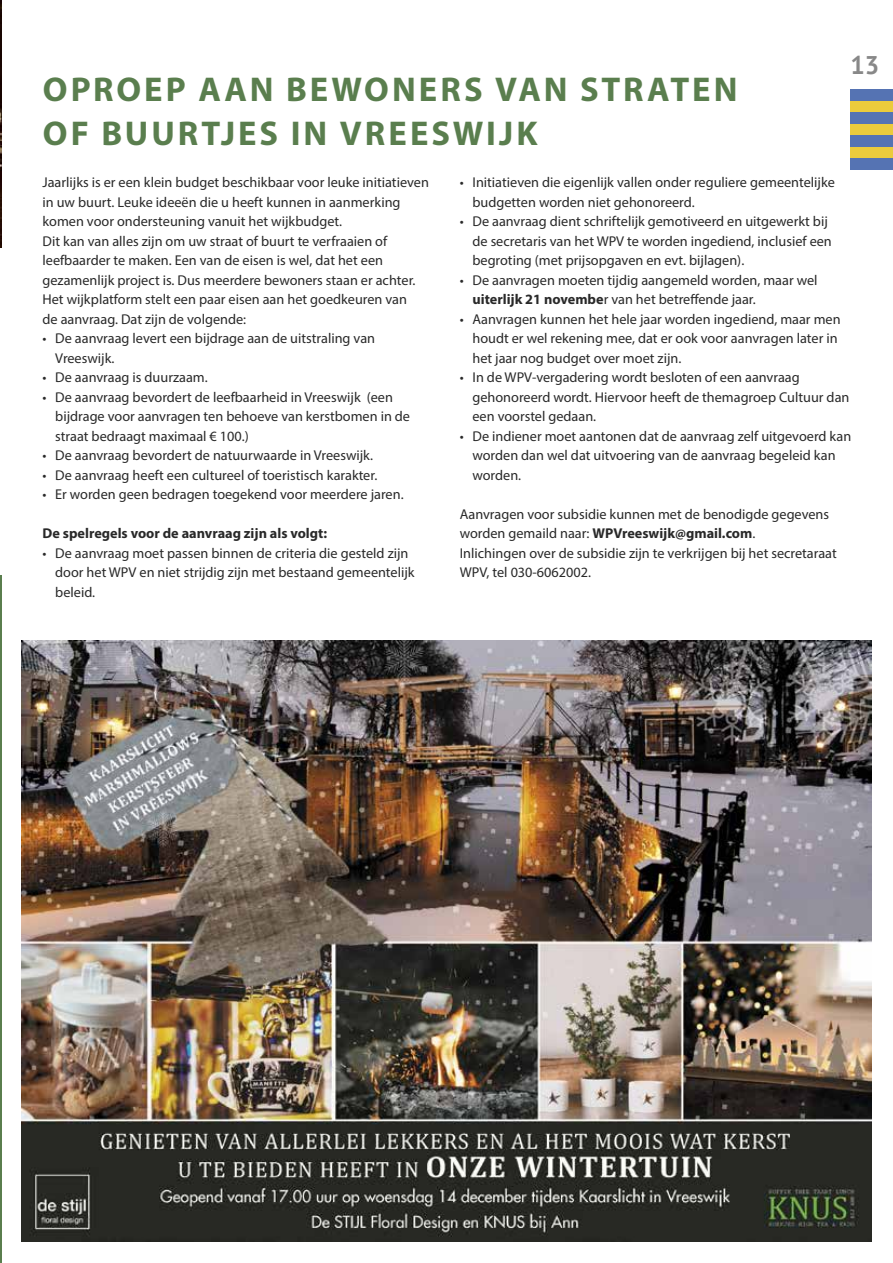
<style>
.page{position:relative;width:893px;height:1263px;background:#fff}
.page>*{position:absolute;margin:0;border:0;box-sizing:border-box;transform-origin:0 0}
.t1{font:700 34.5px/43.5px "Myriad Pro";letter-spacing:.085em;color:#5a7e4e}
.t2{font:700 25.5px "PT Sans";color:#888}
.t3{font:14.25px/19.5px "Myriad Pro";color:#292929}
.t4{font:700 14.25px "Myriad Pro";color:#292929}
.s1{font-weight:700}
</style>
<div class="page">
<div style="left:850px;top:101px;width:43px;height:11px;background:#ebcb3c"></div>
<div style="left:850px;top:112px;width:43px;height:12px;background:#5573b3"></div>
<div style="left:850px;top:124px;width:43px;height:11px;background:#ebcb3c"></div>
<div style="left:850px;top:135px;width:43px;height:12px;background:#5573b3"></div>
<div style="left:850px;top:147px;width:43px;height:12px;background:#ebcb3c"></div>
<div style="left:850px;top:89px;width:43px;height:12px;background:#5573b3"></div>
<div style="left:850px;top:159px;width:43px;height:11px;background:#5573b3"></div>
<img style="left:0;top:0;width:1px;height:247px">
<hr style="left:0;top:575px;width:1px;height:688px;background:#5a7e4e">
<img style="left:21px;top:641px;width:851px;height:601px">
<h1 class="t1" style="left:43px;top:67px;width:696px">OPROEP AAN BEWONERS VAN STRATEN<br>OF BUURTJES IN VREESWIJK</h1>
<h2 class="t2" style="left:850px;top:48px;width:30px">13</h2>
<p class="t3" style="left:43px;top:172px;width:388px">Jaarlijks is er een klein budget beschikbaar voor leuke initiatieven in uw buurt. Leuke ideeën die u heeft kunnen in aanmerking komen voor ondersteuning vanuit het wijkbudget.<br>Dit kan van alles zijn om uw straat of buurt te verfraaien of leefbaarder te maken. Een van de eisen is wel, dat het een gezamenlijk project is. Dus meerdere bewoners staan er achter.<br>Het wijkplatform stelt een paar eisen aan het goedkeuren van<br>de aanvraag. Dat zijn de volgende:</p>
<p class="t3" style="left:55px;top:328px;width:321px;text-indent:-13px">• De aanvraag levert een bijdrage aan de uitstraling van<br>Vreeswijk.</p>
<p class="t3" style="left:43px;top:367px;width:167px">• De aanvraag is duurzaam.</p>
<p class="t3" style="left:55px;top:387px;width:356px;text-indent:-13px">• De aanvraag bevordert de leefbaarheid in Vreeswijk (een bijdrage voor aanvragen ten behoeve van kerstbomen in de straat bedraagt maximaal € 100.)</p>
<p class="t3" style="left:43px;top:445px;width:332px">• De aanvraag bevordert de natuurwaarde in Vreeswijk.</p>
<p class="t3" style="left:43px;top:465px;width:336px">• De aanvraag heeft een cultureel of toeristisch karakter.</p>
<p class="t3" style="left:43px;top:484px;width:363px">• Er worden geen bedragen toegekend voor meerdere jaren.</p>
<p class="t4" style="left:43px;top:524px;width:286px">De spelregels voor de aanvraag zijn als volgt:</p>
<p class="t3" style="left:55px;top:543px;width:361px;text-indent:-13px">• De aanvraag moet passen binnen de criteria die gesteld zijn door het WPV en niet strijdig zijn met bestaand gemeentelijk beleid.</p>
<p class="t3" style="left:472px;top:172px;width:364px;text-indent:-13px">• Initiatieven die eigenlijk vallen onder reguliere gemeentelijke budgetten worden niet gehonoreerd.</p>
<p class="t3" style="left:472px;top:211px;width:361px;text-indent:-13px">• De aanvraag dient schriftelijk gemotiveerd en uitgewerkt bij de secretaris van het WPV te worden ingediend, inclusief een begroting (met prijsopgaven en evt. bijlagen).</p>
<p class="t3" style="left:472px;top:270px;width:347px;text-indent:-13px">• De aanvragen moeten tijdig aangemeld worden, maar wel <span class="s1">uiterlijk 21 novembe</span>r van het betreffende jaar.</p>
<p class="t3" style="left:472px;top:309px;width:370px;text-indent:-13px">• Aanvragen kunnen het hele jaar worden ingediend, maar men houdt er wel rekening mee, dat er ook voor aanvragen later in het jaar nog budget over moet zijn.</p>
<p class="t3" style="left:472px;top:367px;width:378px;text-indent:-13px">• In de WPV-vergadering wordt besloten of een aanvraag gehonoreerd wordt. Hiervoor heeft de themagroep Cultuur dan een voorstel gedaan.</p>
<p class="t3" style="left:472px;top:426px;width:380px;text-indent:-13px">• De indiener moet aantonen dat de aanvraag zelf uitgevoerd kan worden dan wel dat uitvoering van de aanvraag begeleid kan worden.</p>
<p class="t3" style="left:460px;top:504px;width:379px">Aanvragen voor subsidie kunnen met de benodigde gegevens worden gemaild naar: <span class="s1">WPVreeswijk@gmail.com</span>.<br>Inlichingen over de subsidie zijn te verkrijgen bij het secretaraat WPV, tel 030-6062002.</p>
</div>
